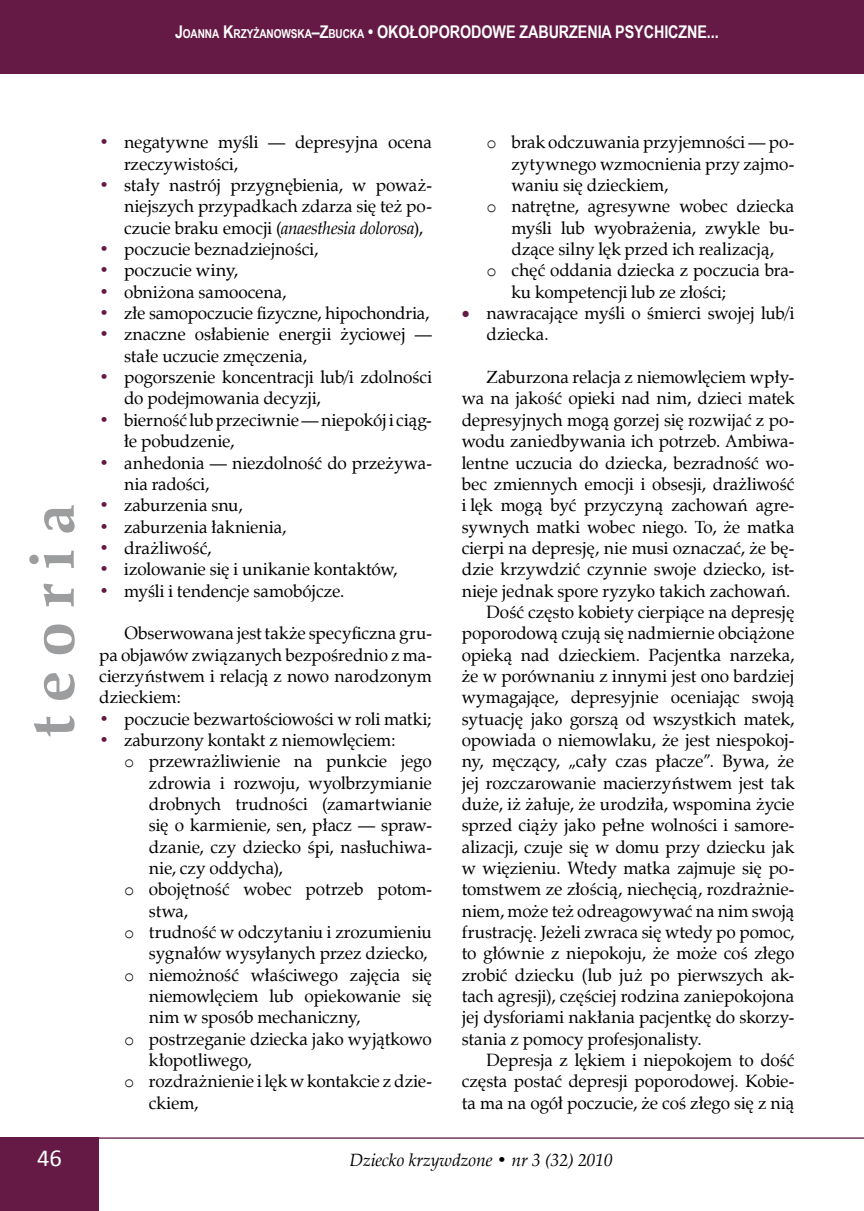
<style>
.page{position:relative;width:864px;height:1211px;background:#fff}
.page>*{position:absolute;margin:0;border:0;box-sizing:border-box;transform-origin:0 0}
.t1{font:700 63px "Zapf Calligr EU";color:#9c9d9f}
.t2{font:24.5px "Calibri";color:#fff}
.t3{font:17.5px/21.3px "Zapf Calligr EU";letter-spacing:-.005em;color:#000}
.t4{font:700 17.5px "Arial Narrow";letter-spacing:-.005em;color:#fff}
.t5{font:italic 17.5px "Zapf Calligr EU";color:#000}
.s1{font-style:inherit}
.s2{font-size:12.25px}
.s3{color:#641a45}
.s4{font-style:italic}
.s5{font-family:"Courier New"}
</style>
<div class="page">
<div style="left:0;top:1137px;width:98px;height:73px;background:#641a45"></div>
<div style="left:0;top:0;width:863px;height:74px;background:#641a45"></div>
<hr style="left:74px;top:1137px;width:789px;height:1px;background:#641a45">
<hr style="left:863px;top:0;width:1px;height:74px;background:#641a45">
<p class="t4" style="left:175px;top:19px;width:545px"><span class="s1">J</span><span class="s2">OANNA</span> <span class="s1">K</span><span class="s2">RZYŻANOWSKA</span><span class="s1">–Z</span><span class="s2">BUCKA</span> • OKOŁOPORODOWE ZABURZENIA PSYCHICZNE...</p>
<h1 class="t1" style="left:13px;top:737px;width:235px;rotate:-90deg">t e or ia</h1>
<p class="t3" style="left:124px;top:132px;width:309px;text-indent:-25px"><span class="s3">•</span> negatywne myśli — depresyjna ocena rzeczywistości,</p>
<p class="t3" style="left:124px;top:175px;width:309px;text-align:justify;text-indent:-25px"><span class="s3">•</span> stały nastrój przygnębienia, w poważ&shy;niejszych przypadkach zdarza się też po&shy;czucie braku emocji (<span class="s4">anaesthesia dolorosa</span>),</p>
<p class="t3" style="left:99px;top:239px;width:220px"><span class="s3">•</span> poczucie beznadziejności,</p>
<p class="t3" style="left:99px;top:260px;width:140px"><span class="s3">•</span> poczucie winy,</p>
<p class="t3" style="left:99px;top:281px;width:188px"><span class="s3">•</span> obniżona samoocena,</p>
<p class="t3" style="left:99px;top:303px;width:331px"><span class="s3">•</span> złe samopoczucie fizyczne, hipochondria,</p>
<p class="t3" style="left:124px;top:324px;width:309px;text-indent:-25px"><span class="s3">•</span> znaczne osłabienie energii życiowej — stałe uczucie zmęczenia,</p>
<p class="t3" style="left:124px;top:367px;width:309px;text-indent:-25px"><span class="s3">•</span> pogorszenie koncentracji lub/i zdolności do podejmowania decyzji,</p>
<p class="t3" style="left:124px;top:409px;width:309px;text-indent:-25px"><span class="s3">•</span> bierność lub przeciwnie — niepokój i ciąg&shy;łe pobudzenie,</p>
<p class="t3" style="left:124px;top:452px;width:309px;text-indent:-25px"><span class="s3">•</span> anhedonia — niezdolność do przeżywa&shy;nia radości,</p>
<p class="t3" style="left:99px;top:495px;width:145px"><span class="s3">•</span> zaburzenia snu,</p>
<p class="t3" style="left:99px;top:516px;width:188px"><span class="s3">•</span> zaburzenia łaknienia,</p>
<p class="t3" style="left:99px;top:537px;width:114px"><span class="s3">•</span> drażliwość,</p>
<p class="t3" style="left:99px;top:559px;width:299px"><span class="s3">•</span> izolowanie się i unikanie kontaktów,</p>
<p class="t3" style="left:99px;top:580px;width:246px"><span class="s3">•</span> myśli i tendencje samobójcze.</p>
<p class="t3" style="left:99px;top:623px;width:334px;text-align:justify;text-indent:25px">Obserwowana jest także specyficzna gru&shy;pa objawów związanych bezpośrednio z ma&shy;cierzyństwem i relacją z nowo narodzonym dzieckiem:</p>
<p class="t3" style="left:99px;top:708px;width:334px"><span class="s3">•</span> poczucie bezwartościowości w roli matki;</p>
<p class="t3" style="left:99px;top:729px;width:298px"><span class="s3">•</span> zaburzony kontakt z niemowlęciem:</p>
<p class="t3" style="left:124px;top:751px;width:309px"><span class="s5">o</span> przewrażliwienie na punkcie jego</p>
<p class="t3" style="left:149px;top:772px;width:284px">zdrowia i rozwoju, wyolbrzymianie</p>
<p class="t3" style="left:149px;top:793px;width:284px">drobnych trudności (zamartwianie</p>
<p class="t3" style="left:149px;top:815px;width:284px">się o karmienie, sen, płacz — spraw-</p>
<p class="t3" style="left:149px;top:836px;width:284px">dzanie, czy dziecko śpi, nasłuchiwa-</p>
<p class="t3" style="left:149px;top:857px;width:135px">nie, czy oddycha),</p>
<p class="t3" style="left:124px;top:879px;width:309px"><span class="s5">o</span> obojętność wobec potrzeb potom-</p>
<p class="t3" style="left:149px;top:900px;width:41px">stwa,</p>
<p class="t3" style="left:124px;top:921px;width:309px"><span class="s5">o</span> trudność w odczytaniu i zrozumieniu</p>
<p class="t3" style="left:149px;top:943px;width:280px">sygnałów wysyłanych przez dziecko,</p>
<p class="t3" style="left:124px;top:964px;width:309px"><span class="s5">o</span> niemożność właściwego zajęcia się</p>
<p class="t3" style="left:149px;top:985px;width:284px">niemowlęciem lub opiekowanie się</p>
<p class="t3" style="left:149px;top:1007px;width:213px">nim w sposób mechaniczny,</p>
<p class="t3" style="left:124px;top:1028px;width:309px"><span class="s5">o</span> postrzeganie dziecka jako wyjątkowo</p>
<p class="t3" style="left:149px;top:1049px;width:104px">kłopotliwego,</p>
<p class="t3" style="left:124px;top:1071px;width:309px"><span class="s5">o</span> rozdrażnienie i lęk w kontakcie z dzie-</p>
<p class="t3" style="left:149px;top:1092px;width:51px">ckiem,</p>
<p class="t3" style="left:486px;top:132px;width:309px"><span class="s5">o</span> brak odczuwania przyjemności — po-</p>
<p class="t3" style="left:511px;top:153px;width:284px">zytywnego wzmocnienia przy zajmo-</p>
<p class="t3" style="left:511px;top:175px;width:158px">waniu się dzieckiem,</p>
<p class="t3" style="left:486px;top:196px;width:309px"><span class="s5">o</span> natrętne, agresywne wobec dziecka</p>
<p class="t3" style="left:511px;top:217px;width:284px">myśli lub wyobrażenia, zwykle bu-</p>
<p class="t3" style="left:511px;top:239px;width:264px">dzące silny lęk przed ich realizacją,</p>
<p class="t3" style="left:486px;top:260px;width:309px"><span class="s5">o</span> chęć oddania dziecka z poczucia bra-</p>
<p class="t3" style="left:511px;top:281px;width:216px">ku kompetencji lub ze złości;</p>
<p class="t3" style="left:486px;top:303px;width:309px;text-indent:-25px"><span class="s3">•</span> nawracające myśli o śmierci swojej lub/i dziecka.</p>
<p class="t3" style="left:486px;top:367px;width:309px">Zaburzona relacja z niemowlęciem wpły-</p>
<p class="t3" style="left:461px;top:388px;width:334px">wa na jakość opieki nad nim, dzieci matek</p>
<p class="t3" style="left:461px;top:409px;width:334px">depresyjnych mogą gorzej się rozwijać z po-</p>
<p class="t3" style="left:461px;top:431px;width:334px">wodu zaniedbywania ich potrzeb. Ambiwa-</p>
<p class="t3" style="left:461px;top:452px;width:334px">lentne uczucia do dziecka, bezradność wo-</p>
<p class="t3" style="left:461px;top:473px;width:334px">bec zmiennych emocji i obsesji, drażliwość</p>
<p class="t3" style="left:461px;top:495px;width:334px">i lęk mogą być przyczyną zachowań agre-</p>
<p class="t3" style="left:461px;top:516px;width:334px">sywnych matki wobec niego. To, że matka</p>
<p class="t3" style="left:461px;top:537px;width:334px">cierpi na depresję, nie musi oznaczać, że bę-</p>
<p class="t3" style="left:461px;top:559px;width:334px">dzie krzywdzić czynnie swoje dziecko, ist-</p>
<p class="t3" style="left:461px;top:580px;width:330px">nieje jednak spore ryzyko takich zachowań.</p>
<p class="t3" style="left:486px;top:601px;width:309px">Dość często kobiety cierpiące na depresję</p>
<p class="t3" style="left:461px;top:623px;width:334px">poporodową czują się nadmiernie obciążone</p>
<p class="t3" style="left:461px;top:644px;width:334px">opieką nad dzieckiem. Pacjentka narzeka,</p>
<p class="t3" style="left:461px;top:665px;width:334px">że w porównaniu z innymi jest ono bardziej</p>
<p class="t3" style="left:461px;top:687px;width:334px">wymagające, depresyjnie oceniając swoją</p>
<p class="t3" style="left:461px;top:708px;width:334px">sytuację jako gorszą od wszystkich matek,</p>
<p class="t3" style="left:461px;top:729px;width:334px">opowiada o niemowlaku, że jest niespokoj-</p>
<p class="t3" style="left:461px;top:751px;width:334px">ny, męczący, „cały czas płacze”. Bywa, że</p>
<p class="t3" style="left:461px;top:772px;width:334px">jej rozczarowanie macierzyństwem jest tak</p>
<p class="t3" style="left:461px;top:793px;width:334px">duże, iż żałuje, że urodziła, wspomina życie</p>
<p class="t3" style="left:461px;top:815px;width:334px">sprzed ciąży jako pełne wolności i samore-</p>
<p class="t3" style="left:461px;top:836px;width:334px">alizacji, czuje się w domu przy dziecku jak</p>
<p class="t3" style="left:461px;top:857px;width:334px">w więzieniu. Wtedy matka zajmuje się po-</p>
<p class="t3" style="left:461px;top:879px;width:334px">tomstwem ze złością, niechęcią, rozdrażnie-</p>
<p class="t3" style="left:461px;top:900px;width:334px">niem, może też odreagowywać na nim swoją</p>
<p class="t3" style="left:461px;top:921px;width:334px">frustrację. Jeżeli zwraca się wtedy po pomoc,</p>
<p class="t3" style="left:461px;top:943px;width:334px">to głównie z niepokoju, że może coś złego</p>
<p class="t3" style="left:461px;top:964px;width:334px">zrobić dziecku (lub już po pierwszych ak-</p>
<p class="t3" style="left:461px;top:985px;width:334px">tach agresji), częściej rodzina zaniepokojona</p>
<p class="t3" style="left:461px;top:1007px;width:334px">jej dysforiami nakłania pacjentkę do skorzy-</p>
<p class="t3" style="left:461px;top:1028px;width:241px">stania z pomocy profesjonalisty.</p>
<p class="t3" style="left:486px;top:1049px;width:309px">Depresja z lękiem i niepokojem to dość</p>
<p class="t3" style="left:461px;top:1071px;width:334px">częsta postać depresji poporodowej. Kobie-</p>
<p class="t3" style="left:461px;top:1092px;width:334px">ta ma na ogół poczucie, że coś złego się z nią</p>
<h2 class="t2" style="left:37px;top:1142px;width:24px">46</h2>
<p class="t5" style="left:349px;top:1149px;width:265px">Dziecko krzywdzone • nr 3 (32) 2010</p>
</div>
